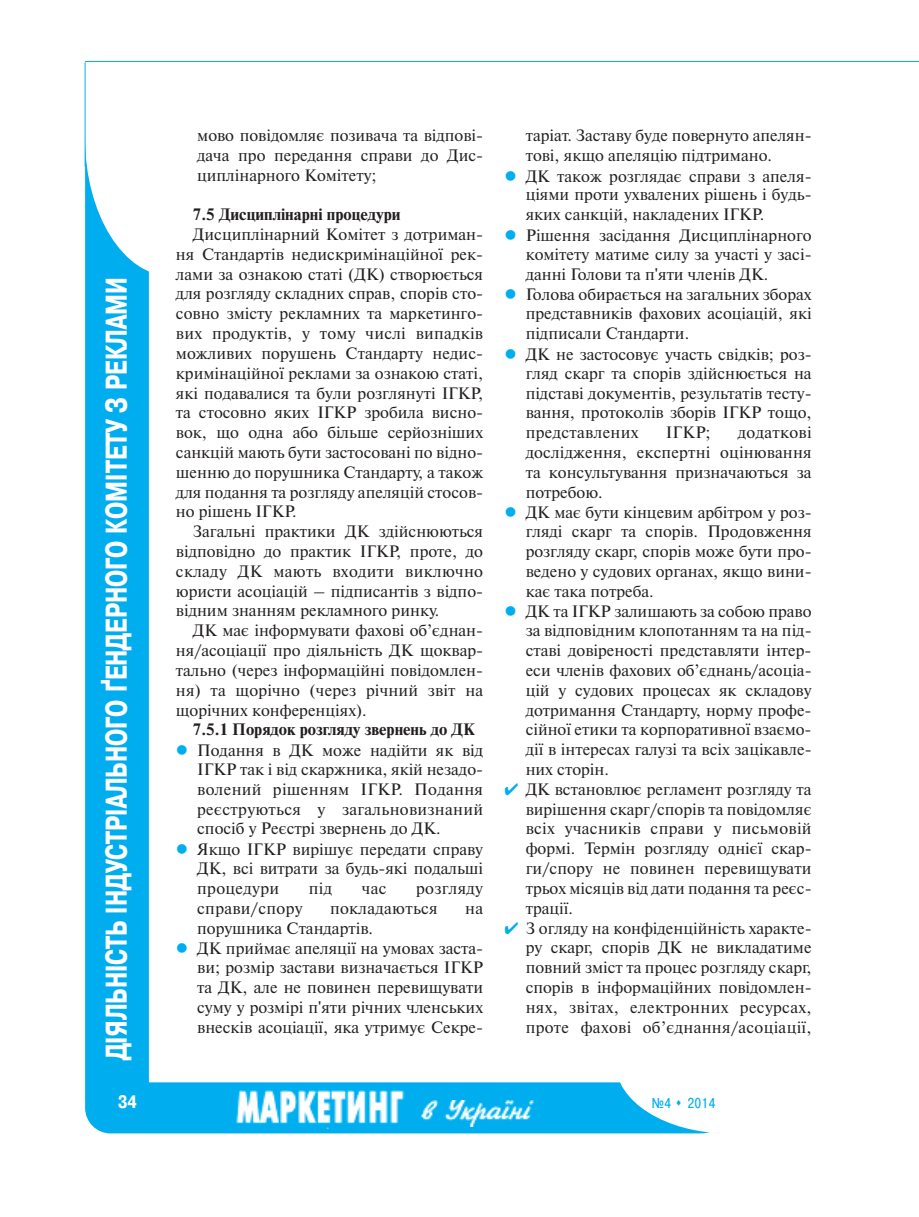
<style>
.page{position:relative;width:919px;height:1217px;background:#fff}
.page>*{position:absolute;margin:0;border:0;box-sizing:border-box;transform-origin:0 0}
.t1{font:700 30px "Pragmatica Cond C";color:#fff;scale:.9 1}
.t2{font:700 18px "Pragmatica Cond C";color:#fff}
.t3{font:16.5px/19.8px "Newton C";color:#231f20;text-align:justify}
.t4{font:700 16.5px "Newton C";color:#231f20}
.t5{font:16.5px "Newton C";letter-spacing:.02em;color:#231f20}
.t6{font:14.25px "Pragmatica Cond C";color:#00aeef}
.s1{color:#00aeef}
</style>
<div class="page">
<div style="left:85px;top:112px;width:64px;height:1019px;background:#00aeef;border-radius:32px"></div>
<div style="left:85px;top:1082px;width:642px;height:51px;background:#00aeef;border-radius:26px"></div>
<img style="left:236px;top:1090px;width:169px;height:38px">
<img style="left:421px;top:1100px;width:112px;height:26px">
<div style="left:85px;top:0;width:172px;height:276px;background:#fff;border-radius:50%"></div>
<div style="left:615px;top:991px;width:226px;height:142px;background:#fff;border-radius:50%"></div>
<hr style="left:85px;top:62px;width:1px;height:104px;background:#00aeef">
<hr style="left:85px;top:61px;width:833px;height:1px;background:#00aeef">
<h1 class="t1" style="left:99px;top:1060px;width:871px;rotate:-90deg">ДІЯЛЬНІСТЬ ІНДУСТРІАЛЬНОГО ҐЕНДЕРНОГО КОМІТЕТУ З РЕКЛАМИ</h1>
<p class="t3" style="left:197px;top:125px;width:287px">мово повідомляє позивача та відпові&shy;дача про передання справи до Дис&shy;циплінарного Комітету;</p>
<p class="t4" style="left:193px;top:205px;width:209px">7.5 Дисциплінарні процедури</p>
<p class="t3" style="left:176px;top:224px;width:309px;text-indent:17px">Дисциплінарний Комітет з дотриман&shy;ня Стандартів недискримінаційної рек&shy;лами за ознакою статі (ДК) створюється для розгляду складних справ, спорів сто&shy;совно змісту рекламних та маркетинго&shy;вих продуктів, у тому числі випадків можливих порушень Стандарту недис&shy;кримінаційної реклами за ознакою статі, які подавалися та були розглянуті ІГКР, та стосовно яких ІГКР зробила висно&shy;вок, що одна або більше серйозніших санкцій мають бути застосовані по відно&shy;шенню до порушника Стандарту, а також для подання та розгляду апеляцій стосов&shy;но рішень ІГКР.</p>
<p class="t3" style="left:176px;top:521px;width:309px;text-indent:17px">Загальні практики ДК здійснюються відповідно до практик ІГКР, проте, до складу ДК мають входити виключно юристи асоціацій – підписантів з відпо&shy;відним знанням рекламного ринку.</p>
<p class="t3" style="left:176px;top:620px;width:309px;text-indent:17px">ДК має інформувати фахові об’єднан&shy;ня/асоціації про діяльність ДК щоквар&shy;тально (через інформаційні повідомлен&shy;ня) та щорічно (через річний звіт на щорічних конференціях).</p>
<p class="t4" style="left:193px;top:719px;width:283px">7.5.1 Порядок розгляду звернень до ДК</p>
<p class="t3" style="left:197px;top:740px;width:287px;text-indent:-21px"><span class="s1">●</span> Подання в ДК може надійти як від ІГКР так і від скаржника, якій незадо&shy;волений рішенням ІГКР. Подання реєструються у загальновизнаний спосіб у Реєстрі звернень до ДК.</p>
<p class="t3" style="left:197px;top:839px;width:287px;line-height:19.4px;text-indent:-21px"><span class="s1">●</span> Якщо ІГКР вирішує передати справу ДК, всі витрати за будь-які подальші процедури</p>
<p class="t3" style="left:309px;top:878px;width:25px">під</p>
<p class="t3" style="left:362px;top:878px;width:26px">час</p>
<p class="t5" style="left:416px;top:878px;width:68px">розгляду</p>
<p class="t5" style="left:197px;top:898px;width:107px">справи/спору</p>
<p class="t5" style="left:330px;top:898px;width:109px">покладаються</p>
<p class="t3" style="left:465px;top:897px;width:19px">на</p>
<p class="t3" style="left:197px;top:917px;width:177px">порушника Стандартів.</p>
<p class="t3" style="left:197px;top:938px;width:287px;text-indent:-21px"><span class="s1">●</span> ДК приймає апеляції на умовах заста&shy;ви; розмір застави визначається ІГКР та ДК, але не повинен перевищувати суму у розмірі п'яти річних членських внесків асоціації, яка утримує Секре-</p>
<p class="t3" style="left:525px;top:125px;width:287px">таріат. Заставу буде повернуто апелян&shy;тові, якщо апеляцію підтримано.</p>
<p class="t3" style="left:525px;top:166px;width:287px;line-height:19.4px;text-indent:-21px"><span class="s1">●</span> ДК також розглядає справи з апеля&shy;ціями проти ухвалених рішень і будь&shy;яких санкцій, накладених ІГКР.</p>
<p class="t3" style="left:525px;top:225px;width:287px;line-height:19.4px;text-indent:-21px"><span class="s1">●</span> Рішення засідання Дисциплінарного комітету матиме силу за участі у засі&shy;данні Голови та п'яти членів ДК.</p>
<p class="t3" style="left:525px;top:285px;width:287px;line-height:19.4px;text-indent:-21px"><span class="s1">●</span> Голова обирається на загальних зборах представників фахових асоціацій, які підписали Стандарти.</p>
<p class="t3" style="left:525px;top:344px;width:287px;text-indent:-21px"><span class="s1">●</span> ДК не застосовує участь свідків; роз&shy;гляд скарг та спорів здійснюється на підставі документів, результатів тесту&shy;вання, протоколів зборів ІГКР тощо, представлених</p>
<p class="t3" style="left:525px;top:422px;width:287px;text-indent:212px">додаткові дослідження, експертні оцінювання та консультування призначаються за потребою.</p>
<p class="t3" style="left:525px;top:503px;width:287px;text-indent:-21px"><span class="s1">●</span> ДК має бути кінцевим арбітром у роз&shy;гляді скарг та спорів. Продовження розгляду скарг, спорів може бути про&shy;ведено у судових органах, якщо вини&shy;кає така потреба.</p>
<p class="t3" style="left:525px;top:601px;width:287px;text-align:left;text-indent:-21px"><span class="s1">●</span> ДК та ІГКР залишають за собою право за відповідним клопотанням та на під&shy;ставі довіреності представляти інтер&shy;еси членів фахових об’єднань/асоціа&shy;цій у судових процесах як складову дотримання Стандарту, норму профе&shy;сійної етики та корпоративної взаємо&shy;дії в інтересах галузі та всіх зацікавле&shy;них сторін.<br>ДК встановлює регламент розгляду та вирішення скарг/спорів та повідомляє всіх учасників справи у письмовій формі. Термін розгляду однієї скар&shy;ги/спору не повинен перевищувати трьох місяців від дати подання та реєс&shy;трації.<br>З огляду на конфіденційність характе&shy;ру скарг, спорів ДК не викладатиме повний зміст та процес розгляду скарг, спорів в інформаційних повідомлен&shy;нях, звітах, електронних ресурсах, проте фахові об’єднання/асоціації,</p>
<p class="t3" style="left:665px;top:422px;width:46px">ІГКР;</p>
<p class="t2" style="left:118px;top:1090px;width:20px">34</p>
<p class="t6" style="left:652px;top:1093px;width:65px">№4 ▲ 2014</p>
</div>
